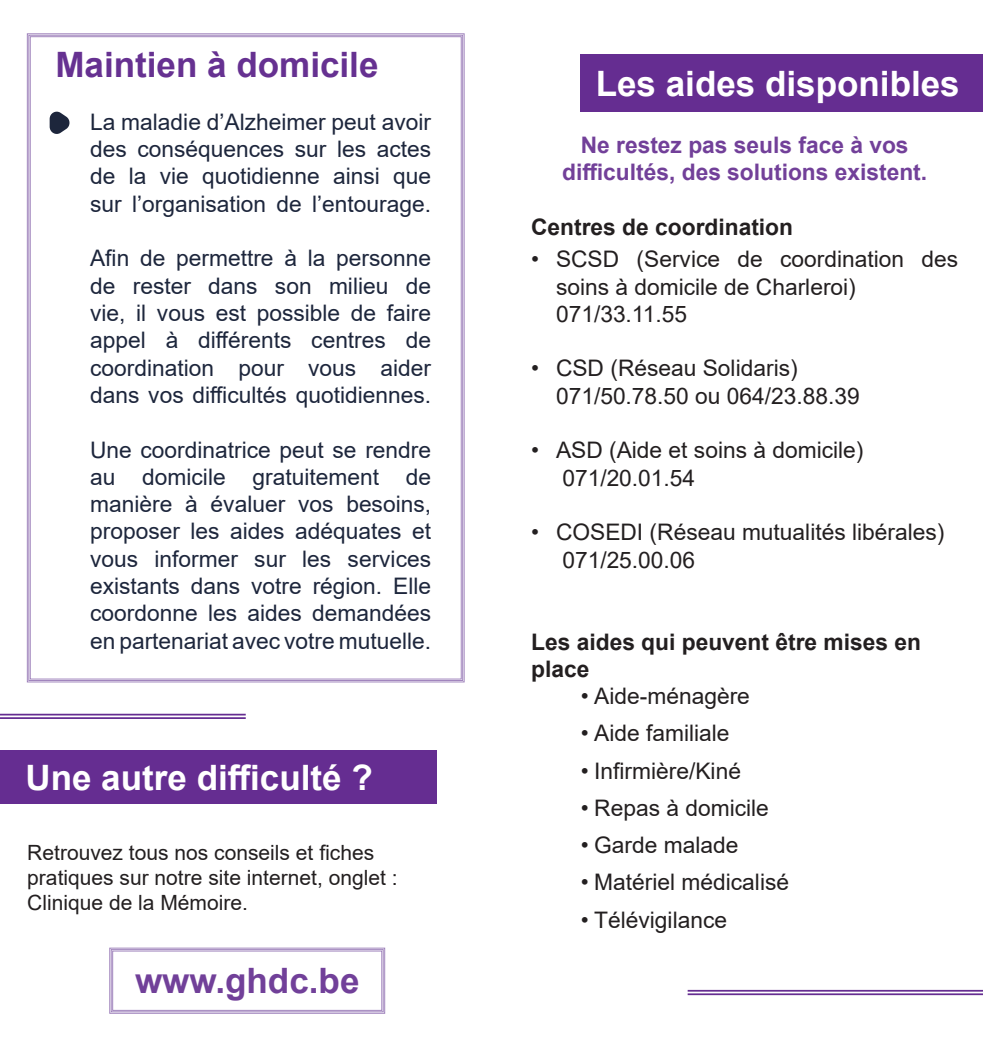
<style>
.page{position:relative;width:983px;height:1042px;background:#fff}
.page>*{position:absolute;margin:0;border:0;box-sizing:border-box;transform-origin:0 0}
.t1{font:700 35px "Arial";color:#fff}
.t2{font:700 35px "Arial";color:#663191}
.t3{font:700 35px "Arial";color:#714099}
.t4{font:22.75px/27.3px "Arial";color:#1d263c;text-align:justify}
.t5{font:22.75px/27.3px "Arial";color:#231f20}
.t6{font:700 22.75px/27.3px "Arial";color:#724099;text-align:center}
.t7{font:700 22.75px/27.3px "Arial";color:#231f20}
.t8{font:21px/25.2px "Arial";color:#231f20}
</style>
<div class="page">
<svg style="left:27px;top:33px;width:437px;height:649px"></svg>
<svg style="left:50px;top:110px;width:21px;height:26px"></svg>
<div style="left:0;top:750px;width:437px;height:54px;background:#652d91"></div>
<svg style="left:109px;top:947px;width:276px;height:67px"></svg>
<div style="left:111px;top:949px;width:272px;height:63px;border:1px solid #a185bd"></div>
<div style="left:112px;top:951px;width:270px;height:59px;border:1px solid #a185bd"></div>
<hr style="left:687px;top:993px;width:295px;height:2px;background:#652d91">
<hr style="left:687px;top:990px;width:295px;height:1px;background:#652d91">
<hr style="left:0;top:717px;width:246px;height:2px;background:#652d91">
<hr style="left:0;top:714px;width:246px;height:1px;background:#652d91">
<div style="left:580px;top:55px;width:402px;height:57px;background:#652d91"></div>
<p class="t2" style="left:55px;top:40px;width:324px">Maintien à domicile</p>
<p class="t4" style="left:90px;top:108px;width:342px">La maladie d’Alzheimer peut avoir des conséquences sur les actes de la vie quotidienne ainsi que sur l’organisation de l’entourage.</p>
<p class="t4" style="left:90px;top:245px;width:342px">Afin de permettre à la personne de rester dans son milieu de vie, il vous est possible de faire appel à différents centres de coordination pour vous aider dans vos difficultés quotidiennes.</p>
<p class="t4" style="left:90px;top:436px;width:342px">Une coordinatrice peut se rendre au domicile gratuitement de manière à évaluer vos besoins, proposer les aides adéquates et vous informer sur les services existants dans votre région. Elle coordonne les aides demandées en partenariat avec votre mutuelle.</p>
<p class="t1" style="left:25px;top:753px;width:349px">Une autre difficulté ?</p>
<p class="t8" style="left:27px;top:840px;width:372px">Retrouvez tous nos conseils et fiches pratiques sur notre site internet, onglet :<br>Clinique de la Mémoire.</p>
<p class="t3" style="left:135px;top:956px;width:226px">www.ghdc.be</p>
<p class="t1" style="left:595px;top:59px;width:365px">Les aides disponibles</p>
<p class="t6" style="left:562px;top:132px;width:366px">Ne restez pas seuls face à vos difficultés, des solutions existent.</p>
<p class="t7" style="left:531px;top:213px;width:263px">Centres de coordination</p>
<p class="t5" style="left:556px;top:245px;width:403px;text-indent:-25px">• SCSD (Service de coordination des soins à domicile de Charleroi)</p>
<p class="t5" style="left:556px;top:300px;width:133px">071/33.11.55</p>
<p class="t5" style="left:531px;top:355px;width:268px">• CSD (Réseau Solidaris)</p>
<p class="t5" style="left:556px;top:382px;width:305px">071/50.78.50 ou 064/23.88.39</p>
<p class="t5" style="left:531px;top:436px;width:334px">• ASD (Aide et soins à domicile)</p>
<p class="t5" style="left:562px;top:464px;width:134px">071/20.01.54</p>
<p class="t5" style="left:531px;top:518px;width:414px">• COSEDI (Réseau mutualités libérales)</p>
<p class="t5" style="left:562px;top:546px;width:134px">071/25.00.06</p>
<p class="t7" style="left:531px;top:628px;width:391px">Les aides qui peuvent être mises en place</p>
<p class="t5" style="left:580px;top:682px;width:170px">• Aide-ménagère</p>
<p class="t5" style="left:580px;top:719px;width:150px">• Aide familiale</p>
<p class="t5" style="left:580px;top:757px;width:162px">• Infirmière/Kiné</p>
<p class="t5" style="left:580px;top:794px;width:189px">• Repas à domicile</p>
<p class="t5" style="left:580px;top:831px;width:159px">• Garde malade</p>
<p class="t5" style="left:580px;top:868px;width:210px">• Matériel médicalisé</p>
<p class="t5" style="left:580px;top:905px;width:148px">• Télévigilance</p>
</div>
